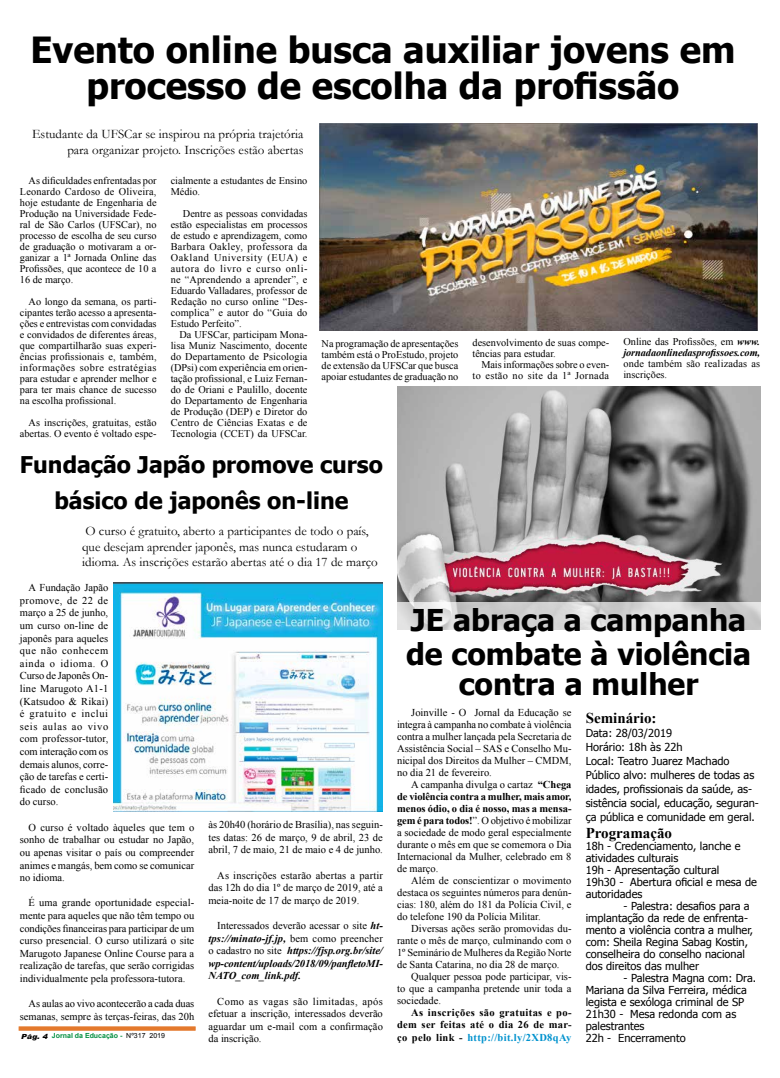
<style>
.page{position:relative;width:780px;height:1078px;background:#fff}
.page>*{position:absolute;margin:0;border:0;box-sizing:border-box;transform-origin:0 0}
.t1{font:700 36px/36px "Tahoma";color:#000;text-align:center}
.t2{font:700 30px/34px "Tahoma";color:#000}
.t3{font:700 23px/36px "Tahoma";color:#000;text-align:center}
.t4{font:700 15px "Times New Roman";color:#000}
.t5{font:13px/15.6px "Garamond";color:#000;text-align:right}
.t6{font:11px/12px "Tahoma";color:#000}
.t7{font:10.5px/12.6px "Times New Roman";color:#000;text-align:justify}
.t8{font:italic 700 10.5px/12.6px "Times New Roman";letter-spacing:-.005em;color:#000;text-align:justify}
.t9{font:700 10.5px/12.3px "Times New Roman";letter-spacing:.03em;color:#000;text-align:justify}
.t10{font:10.3px/11px "Times New Roman";color:#000;text-align:justify}
.t11{font:italic 700 10.3px/11px "Times New Roman";letter-spacing:-.01em;color:#000}
.t12{font:700 7px "Arial";color:#008e3f}
.s1{font-weight:400;font-style:normal}
.s2{font-weight:900;font-style:italic;color:#000}
.s3{font-weight:400;color:#000}
.s4{font-weight:700}
.s5{color:#0092ce}
</style>
<div class="page">
<svg style="left:19px;top:1026px;width:176px;height:4px"></svg>
<img style="left:397px;top:386px;width:363px;height:216px">
<img style="left:319px;top:124px;width:438px;height:207px">
<img style="left:114px;top:582px;width:269px;height:229px">
<svg style="left:397px;top:602px;width:363px;height:28px;background:#d5d5d5"></svg>
<h1 class="t1" style="left:30px;top:33px;width:706px">Evento online busca auxiliar jovens em processo de escolha da profissão</h1>
<p class="t5" style="left:32px;top:126px;width:273px">Estudante da UFSCar se inspirou na própria trajetória para organizar projeto. Inscrições estão abertas</p>
<p class="t10" style="left:20px;top:175px;width:138px;text-indent:9px">As dificuldades enfrentadas por Leonardo Cardoso de Oliveira, hoje estudante de Engenharia de Produção na Universidade Fede&shy;ral de São Carlos (UFSCar), no processo de escolha de seu curso de graduação o motivaram a or&shy;ganizar a 1ª Jornada Online das Profissões, que acontece de 10 a 16 de março.</p>
<p class="t10" style="left:20px;top:296px;width:138px;text-indent:9px">Ao longo da semana, os parti&shy;cipantes terão acesso a apresenta&shy;ções e entrevistas com convidadas e convidados de diferentes áreas, que compartilharão suas experi&shy;ências profissionais e, também, informações sobre estratégias para estudar e aprender melhor e para ter mais chance de sucesso na escolha profissional.</p>
<p class="t10" style="left:20px;top:417px;width:138px;text-align:right">As inscrições, gratuitas, estão abertas. O evento é voltado espe-</p>
<p class="t10" style="left:171px;top:175px;width:138px">cialmente a estudantes de Ensino<br>Médio.</p>
<p class="t10" style="left:171px;top:208px;width:138px;text-indent:12px">Dentre as pessoas convidadas estão especialistas em processos de estudo e aprendizagem, como Barbara Oakley, professora da Oakland University (EUA) e autora do livro e curso onli&shy;ne “Aprendendo a aprender”, e Eduardo Valladares, professor de Redação no curso online “Des&shy;complica” e autor do “Guia do Estudo Perfeito”.</p>
<p class="t10" style="left:171px;top:329px;width:138px;text-indent:9px">Da UFSCar, participam Mona&shy;lisa Muniz Nascimento, docente do Departamento de Psicologia (DPsi) com experiência em orien&shy;tação profissional, e Luiz Fernan&shy;do de Oriani e Paulillo, docente do Departamento de Engenharia de Produção (DEP) e Diretor do Centro de Ciências Exatas e de Tecnologia (CCET) da UFSCar.</p>
<p class="t10" style="left:321px;top:337px;width:138px">Na programação de apresentações também está o ProEstudo, projeto de extensão da UFSCar que busca apoiar estudantes de graduação no</p>
<p class="t10" style="left:472px;top:336px;width:138px">desenvolvimento de suas compe&shy;tências para estudar.</p>
<p class="t10" style="left:472px;top:358px;width:138px;text-align:right">Mais informações sobre o even&shy;to estão no site da 1ª Jornada</p>
<p class="t11" style="left:623px;top:335px;width:138px"><span class="s1">Online das Profissões, em</span> www. jornadaonlinedasprofissoes.com,</p>
<p class="t10" style="left:623px;top:357px;width:138px">onde também são realizadas as inscrições.</p>
<h3 class="t3" style="left:20px;top:448px;width:364px">Fundação Japão promove curso básico de japonês on-line</h3>
<p class="t5" style="left:82px;top:523px;width:297px;text-align:left">O curso é gratuito, aberto a participantes de todo o país, que desejam aprender japonês, mas nunca estudaram o idioma. As inscrições estarão abertas até o dia 17 de março</p>
<p class="t7" style="left:20px;top:580px;width:90px;text-indent:9px">A Fundação Japão promove, de 22 de março a 25 de junho, um curso on-line de japonês para aqueles que não conhecem ainda o idioma. O Curso de Japonês On&shy;line Marugoto A1-1 (Katsudoo &amp; Rikai) é gratuito e inclui seis aulas ao vivo com professor-tutor, com interação com os demais alunos, corre&shy;ção de tarefas e certi&shy;ficado de conclusão do curso.</p>
<p class="t7" style="left:20px;top:820px;width:176px;text-indent:9px">O curso é voltado àqueles que tem o sonho de trabalhar ou estudar no Japão, ou apenas visitar o país ou compreender animes e mangás, bem como se comunicar no idioma.</p>
<p class="t7" style="left:20px;top:895px;width:176px;text-indent:9px">É uma grande oportunidade especial&shy;mente para aqueles que não têm tempo ou condições financeiras para participar de um curso presencial. O curso utilizará o site Marugoto Japanese Online Course para a realização de tarefas, que serão corrigidas individualmente pela professora-tutora.</p>
<p class="t7" style="left:20px;top:996px;width:176px;text-align:right">As aulas ao vivo acontecerão a cada duas semanas, sempre às terças-feiras, das 20h</p>
<p class="t7" style="left:208px;top:817px;width:176px">às 20h40 (horário de Brasília), nas seguin&shy;tes datas: 26 de março, 9 de abril, 23 de abril, 7 de maio, 21 de maio e 4 de junho.</p>
<p class="t7" style="left:208px;top:868px;width:176px;text-indent:9px">As inscrições estarão abertas a partir das 12h do dia 1º de março de 2019, até a meia-noite de 17 de março de 2019.</p>
<p class="t8" style="left:208px;top:918px;width:176px;text-indent:9px"><span class="s1">Interessados deverão acessar o site</span> ht&shy;tps://minato-jf.jp, <span class="s1">bem como preencher o cadastro no site</span> https://fjsp.org.br/site/ wp-content/uploads/2018/09/panfletoMI-NATO_com_link.pdf.</p>
<p class="t7" style="left:208px;top:994px;width:176px;text-indent:9px">Como as vagas são limitadas, após efetuar a inscrição, interessados deverão aguardar um e-mail com a confirmação da inscrição.</p>
<p class="t12" style="left:21px;top:1030px;width:145px"><span class="s2">Pág. 4</span> Jornal da Educação - <span class="s3">Nº317 2019</span></p>
<h2 class="t2" style="left:406px;top:604px;width:347px">JE abraça a campanha de combate à violência</h2>
<h2 class="t2" style="left:459px;top:668px;width:241px">contra a mulher</h2>
<p class="t7" style="left:397px;top:706px;width:176px;line-height:12px;text-indent:14px">Joinville - O Jornal da Educação se integra à campanha no combate à violência contra a mulher lançada pela Secretaria de Assistência Social – SAS e Conselho Mu&shy;nicipal dos Direitos da Mulher – CMDM, no dia 21 de fevereiro.</p>
<p class="t7" style="left:397px;top:778px;width:176px;line-height:12px;text-indent:14px">A campanha divulga o cartaz <span class="s4">“Chega de violência contra a mulher, mais amor, menos ódio, o dia é nosso, mas a mensa&shy;gem é para todos!</span>”. O objetivo é mobilizar a sociedade de modo geral especialmente durante o mês em que se comemora o Dia Internacional da Mulher, celebrado em 8 de março.</p>
<p class="t7" style="left:397px;top:874px;width:176px;line-height:12px;text-indent:14px">Além de conscientizar o movimento destaca os seguintes números para denún&shy;cias: 180, além do 181 da Polícia Civil, e do telefone 190 da Polícia Militar.</p>
<p class="t7" style="left:397px;top:922px;width:176px;line-height:12px;text-indent:14px">Diversas ações serão promovidas du&shy;rante o mês de março, culminando com o 1º Seminário de Mulheres da Região Norte de Santa Catarina, no dia 28 de março.</p>
<p class="t7" style="left:397px;top:970px;width:176px;line-height:12px;text-indent:14px">Qualquer pessoa pode participar, vis&shy;to que a campanha pretende unir toda a sociedade.</p>
<p class="t9" style="left:397px;top:1006px;width:176px;text-indent:14px">As inscrições são gratuitas e po&shy;dem ser feitas até o dia 26 de mar&shy;ço pelo link - <span class="s5">http://bit.ly/2XD8qAy</span></p>
<h3 class="t4" style="left:585px;top:707px;width:72px">Seminário:</h3>
<p class="t6" style="left:585px;top:726px;width:175px;line-height:14px">Data: 28/03/2019<br>Horário: 18h às 22h<br>Local: Teatro Juarez Machado<br>Público alvo: mulheres de todas as idades, profissionais da saúde, as&shy;sistência social, educação, seguran&shy;ça pública e comunidade em geral.</p>
<h3 class="t4" style="left:585px;top:821px;width:88px">Programação</h3>
<p class="t6" style="left:585px;top:840px;width:173px">18h - Credenciamento, lanche e atividades culturais<br>19h - Apresentação cultural<br>19h30 - Abertura oficial e mesa de autoridades</p>
<p class="t6" style="left:585px;top:900px;width:169px;text-indent:38px">- Palestra: desafios para a implantação da rede de enfrenta&shy;mento a violência contra a mulher, com: Sheila Regina Sabag Kostin, conselheira do conselho nacional dos direitos das mulher</p>
<p class="t6" style="left:585px;top:972px;width:172px;text-indent:38px">- Palestra Magna com: Dra.<br>Mariana da Silva Ferreira, médica legista e sexóloga criminal de SP<br>21h30 - Mesa redonda com as palestrantes<br>22h - Encerramento</p>
</div>
